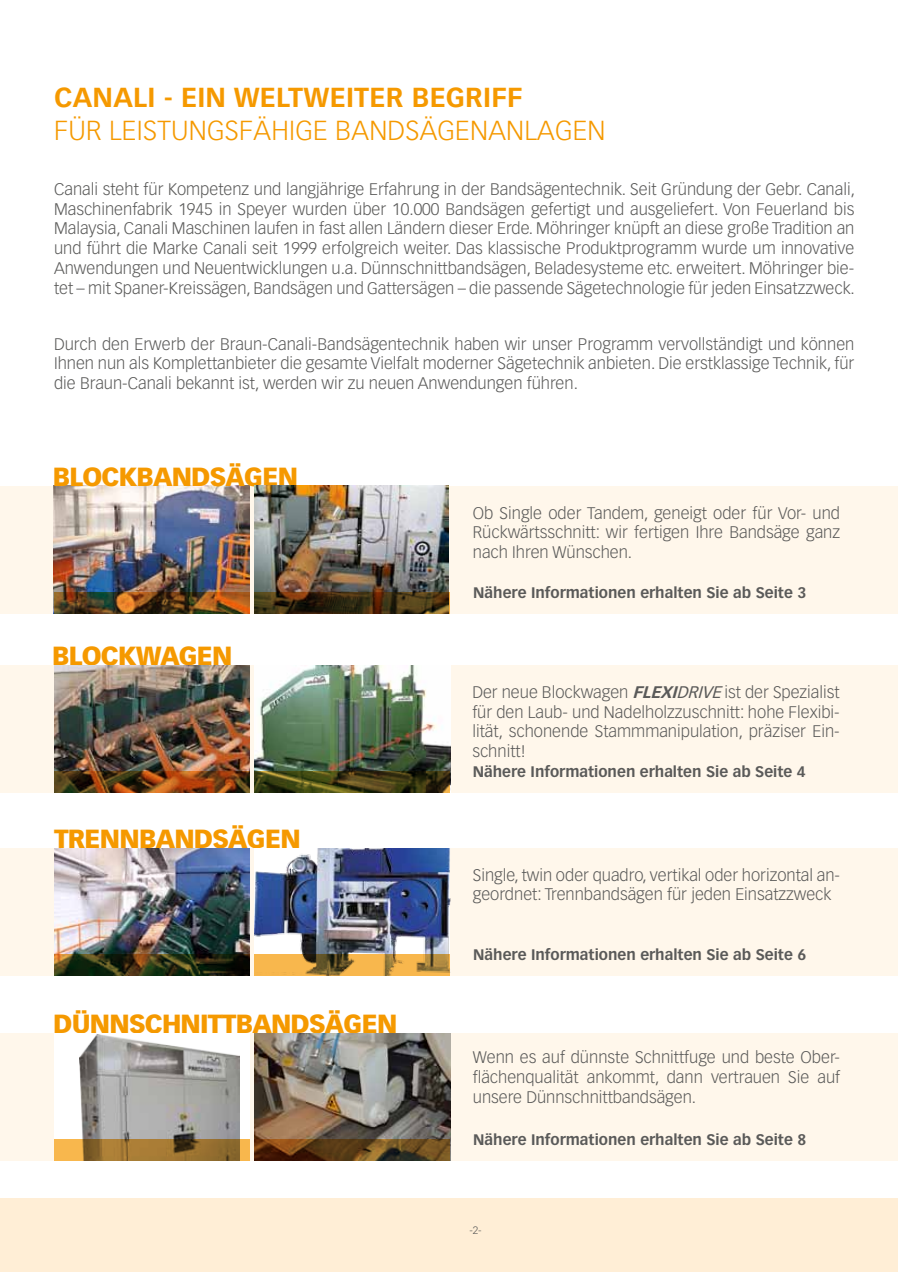
<style>
.page{position:relative;width:898px;height:1272px;background:#fff}
.page>*{position:absolute;margin:0;border:0;box-sizing:border-box;transform-origin:0 0}
.t1{font:300 27px "Vectora LH";color:#f59900}
.t2{font:700 27px "Vectora LH";letter-spacing:.01em;color:#f59900}
.t3{font:900 25.5px "Vectora LH";letter-spacing:-.03em;color:#f59900}
.t4{font:300 16.5px/19.8px "Vectora LH";color:#5a5a59;text-align:justify}
.t5{font:700 15px "Vectora LH";color:#5a5a59}
.t6{font:300 10.5px "Vectora LH";color:#5a5a59}
.s1{font-weight:700;font-style:italic}
.s2{font-weight:400;font-style:italic}
</style>
<div class="page">
<div style="left:0;top:1198px;width:897px;height:73px;background:#ffeed6"></div>
<div style="left:0;top:665px;width:897px;height:128px;background:#fff7eb"></div>
<div style="left:0;top:1033px;width:897px;height:127px;background:#fff7eb"></div>
<div style="left:0;top:486px;width:897px;height:127px;background:#fff7eb"></div>
<img style="left:54px;top:486px;width:195px;height:106px">
<img style="left:254px;top:486px;width:194px;height:106px">
<div style="left:0;top:848px;width:897px;height:127px;background:#fff7eb"></div>
<img style="left:54px;top:592px;width:195px;height:21px">
<svg style="left:254px;top:592px;width:195px;height:21px;background:#412e11"></svg>
<img style="left:54px;top:665px;width:196px;height:106px">
<img style="left:254px;top:665px;width:196px;height:106px">
<svg style="left:54px;top:771px;width:196px;height:22px;background:#713d13"></svg>
<svg style="left:254px;top:771px;width:196px;height:22px;background:#444115"></svg>
<img style="left:255px;top:848px;width:195px;height:106px">
<svg style="left:254px;top:954px;width:196px;height:21px;background:#c89741"></svg>
<div style="left:54px;top:1033px;width:196px;height:127px;background:#fff"></div>
<img style="left:254px;top:1033px;width:196px;height:106px">
<svg style="left:254px;top:1139px;width:196px;height:21px;background:#613f19"></svg>
<img style="left:80px;top:1034px;width:159px;height:105px">
<img style="left:54px;top:848px;width:196px;height:106px">
<svg style="left:54px;top:954px;width:196px;height:21px;background:#2e2f12"></svg>
<svg style="left:54px;top:1139px;width:196px;height:21px;background:#a67b34"></svg>
<h1 class="t2" style="left:54px;top:81px;width:21px">CANA</h1>
<h1 class="t2" style="left:133px;top:81px;width:63px">LI - EIN</h1>
<h1 class="t2" style="left:233px;top:81px;width:290px">weltweiter Begriff</h1>
<h1 class="t1" style="left:54px;top:115px;width:71px">für leistungsfähige</h1>
<h1 class="t1" style="left:335px;top:115px;width:35px">Bandsägenanlagen</h1>
<p class="t4" style="left:54px;top:179px;width:802px">Canali steht für Kompetenz und langjährige Erfahrung in der Bandsägentechnik. Seit Gründung der Gebr. Canali, Maschinenfabrik 1945 in Speyer wurden über 10.000 Bandsägen gefertigt und ausgeliefert. Von Feuerland bis Malaysia, Canali Maschinen laufen in fast allen Ländern dieser Erde. Möhringer knüpft an diese große Tradition an und führt die Marke Canali seit 1999 erfolgreich weiter. Das klassische Produktprogramm wurde um innovative Anwendungen und Neuentwicklungen u.a. Dünnschnittbandsägen, Beladesysteme etc. erweitert. Möhringer bie&shy;tet – mit Spaner-Kreissägen, Bandsägen und Gattersägen – die passende Sägetechnologie für jeden Einsatzzweck.</p>
<p class="t4" style="left:54px;top:334px;width:801px">Durch den Erwerb der Braun-Canali-Bandsägentechnik haben wir unser Programm vervollständigt und können Ihnen nun als Komplettanbieter die gesamte Vielfalt moderner Sägetechnik anbieten. Die erstklassige Technik, für die Braun-Canali bekannt ist, werden wir zu neuen Anwendungen führen.</p>
<h2 class="t3" style="left:53px;top:460px;width:247px">BLOCKBANDSÄGEN</h2>
<h2 class="t3" style="left:52px;top:640px;width:182px">BLOCKWAGEN</h2>
<h2 class="t3" style="left:54px;top:823px;width:248px">TRENNBANDSÄGEN</h2>
<h2 class="t3" style="left:53px;top:1007px;width:345px">DÜNNSCHNITTBANDSÄGEN</h2>
<p class="t4" style="left:472px;top:503px;width:368px">Ob Single oder Tandem, geneigt oder für Vor- und Rückwärtsschnitt: wir fertigen Ihre Bandsäge ganz nach Ihren Wünschen.</p>
<p class="t5" style="left:473px;top:583px;width:334px">Nähere Informationen erhalten Sie ab Seite 3</p>
<p class="t4" style="left:472px;top:682px;width:368px">Der neue Blockwagen <span class="s1">FLEXI</span><span class="s2">DRIVE</span>ist der Spezialist für den Laub- und Nadelholzzuschnitt: hohe Flexibi&shy;lität, schonende Stammmanipulation, präziser Ein&shy;schnitt!</p>
<p class="t5" style="left:472px;top:763px;width:334px">Nähere Informationen erhalten Sie ab Seite 4</p>
<p class="t4" style="left:472px;top:865px;width:368px">Single, twin oder quadro, vertikal oder horizontal an&shy;geordnet: Trennbandsägen für jeden Einsatzzweck</p>
<p class="t5" style="left:473px;top:945px;width:334px">Nähere Informationen erhalten Sie ab Seite 6</p>
<p class="t4" style="left:472px;top:1047px;width:368px">Wenn es auf dünnste Schnittfuge und beste Ober&shy;flächenqualität ankommt, dann vertrauen Sie auf unsere Dünnschnittbandsägen.</p>
<p class="t5" style="left:473px;top:1130px;width:334px">Nähere Informationen erhalten Sie ab Seite 8</p>
<p class="t6" style="left:469px;top:1224px;width:14px">-2-</p>
</div>
